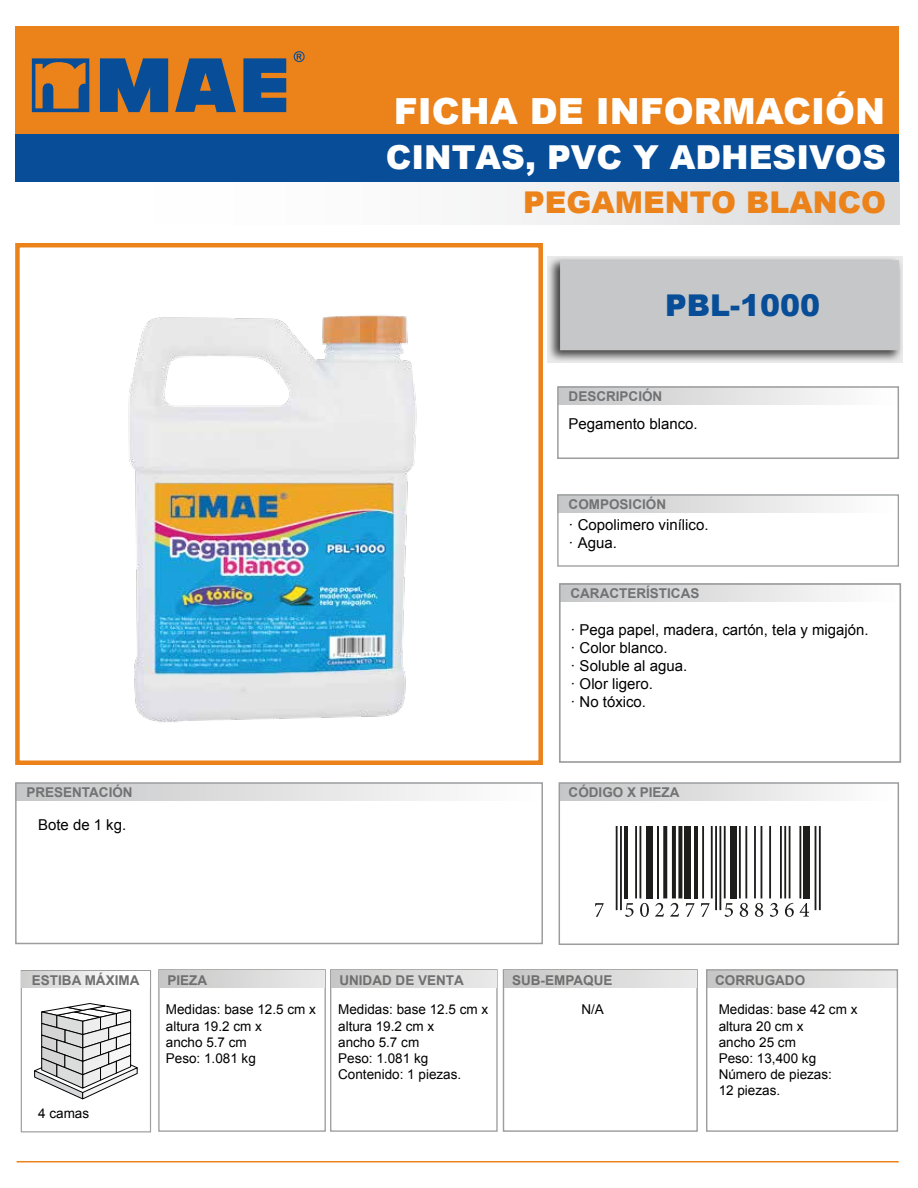
<style>
.page{position:relative;width:918px;height:1188px;background:#fff}
.page>*{position:absolute;margin:0;border:0;box-sizing:border-box;transform-origin:0 0}
.t1{font:900 36px "Arial";color:#fff}
.t2{font:900 33px "Arial";color:#fff}
.t3{font:900 30px "Arial";color:#eb821a}
.t4{font:900 30px "Arial";color:#074d97}
.t5{font:15px/18px "Arial";color:#000}
.t6{font:15px/18px "Arial";color:#010101}
.t7{font:13.5px/16.2px "Arial";color:#000}
.t8{font:700 13.5px "Arial";color:#707273}
.t9{font:700 13.5px "Arial";color:#706f6f}
</style>
<div class="page">
<div style="left:559px;top:784px;width:338px;height:16px;background:linear-gradient(to right,#c6c6c7,#fff)"></div>
<div style="left:15px;top:170px;width:884px;height:54px;background:linear-gradient(to right,#fff,#dddedf)"></div>
<div style="left:15px;top:117px;width:884px;height:64px;background:#074d97"></div>
<div style="left:15px;top:26px;width:884px;height:108px;background:#eb821a"></div>
<hr style="left:17px;top:1161px;width:882px;height:1px;background:#eb821a">
<div style="left:15px;top:243px;width:528px;height:522px;border:4px solid #eb821a"></div>
<svg style="left:548px;top:256px;width:355px;height:107px;background:#b4b4b4"></svg>
<div style="left:560px;top:260px;width:339px;height:90px;background:#c6c7c8"></div>
<div style="left:558px;top:387px;width:340px;height:17px;background:linear-gradient(to right,#c6c6c7,#fffeff)"></div>
<div style="left:558px;top:495px;width:340px;height:17px;background:linear-gradient(to right,#c6c6c7,#fff)"></div>
<div style="left:16px;top:784px;width:526px;height:16px;background:linear-gradient(to right,#c6c6c7,#fff)"></div>
<div style="left:557px;top:386px;width:342px;height:73px;border:2px solid #9b9d9e"></div>
<div style="left:557px;top:494px;width:342px;height:73px;border:1px solid #9b9d9e"></div>
<div style="left:15px;top:782px;width:528px;height:162px;border:2px solid #9b9d9e"></div>
<svg style="left:100px;top:58px;width:68px;height:54px;background:#295583"></svg>
<svg style="left:175px;top:58px;width:61px;height:54px"></svg>
<svg style="left:243px;top:58px;width:43px;height:54px;background:#245386"></svg>
<svg style="left:32px;top:58px;width:57px;height:54px"></svg>
<svg style="left:294px;top:51px;width:11px;height:11px"></svg>
<div style="left:559px;top:782px;width:340px;height:163px;border:2px solid #9b9d9e"></div>
<svg style="left:34px;top:1003px;width:104px;height:96px"></svg>
<div style="left:158px;top:969px;width:168px;height:163px;border:1px solid #9d9d9c"></div>
<div style="left:503px;top:969px;width:195px;height:163px;border:1px solid #9d9d9c"></div>
<div style="left:707px;top:970px;width:190px;height:17px;background:linear-gradient(to right,#c6c6c6,#ebebeb)"></div>
<div style="left:159px;top:970px;width:166px;height:17px;background:linear-gradient(to right,#c6c6c6,#eaeaea)"></div>
<div style="left:504px;top:970px;width:192px;height:17px;background:linear-gradient(to right,#c6c6c6,#eaeaea)"></div>
<div style="left:21px;top:970px;width:130px;height:162px;border:1px solid #9d9d9c"></div>
<div style="left:22px;top:971px;width:128px;height:17px;background:linear-gradient(to right,#d0d0cf,#fff)"></div>
<div style="left:706px;top:969px;width:192px;height:163px;border:1px solid #9d9d9c"></div>
<div style="left:330px;top:969px;width:168px;height:163px;border:1px solid #9d9d9c"></div>
<div style="left:331px;top:970px;width:165px;height:17px;background:linear-gradient(to right,#c7c6c6,#eaeaea)"></div>
<div style="left:560px;top:583px;width:340px;height:18px;background:linear-gradient(to right,#c6c6c7,#fff)"></div>
<div style="left:559px;top:583px;width:342px;height:180px;border:2px solid #9b9d9e"></div>
<img style="left:128px;top:315px;width:289px;height:408px">
<hr style="left:616px;top:826px;width:2px;height:84px;background:#1d1d1b">
<hr style="left:620px;top:826px;width:2px;height:84px;background:#1d1d1b">
<hr style="left:624px;top:826px;width:4px;height:72px;background:#1d1d1b">
<hr style="left:635px;top:826px;width:2px;height:72px;background:#1d1d1b">
<hr style="left:640px;top:826px;width:1px;height:72px;background:#1d1d1b">
<div style="left:646px;top:826px;width:6px;height:72px;background:#1d1d1b"></div>
<hr style="left:657px;top:826px;width:2px;height:72px;background:#1d1d1b">
<svg style="left:663px;top:826px;width:4px;height:72px"></svg>
<svg style="left:672px;top:826px;width:4px;height:72px"></svg>
<svg style="left:678px;top:826px;width:4px;height:72px"></svg>
<div style="left:685px;top:826px;width:6px;height:72px;background:#1d1d1b"></div>
<hr style="left:694px;top:826px;width:4px;height:72px;background:#1d1d1b">
<hr style="left:702px;top:826px;width:2px;height:72px;background:#1d1d1b">
<hr style="left:711px;top:826px;width:2px;height:72px;background:#1d1d1b">
<hr style="left:724px;top:826px;width:2px;height:72px;background:#1d1d1b">
<hr style="left:715px;top:826px;width:2px;height:84px;background:#1d1d1b">
<hr style="left:719px;top:826px;width:2px;height:84px;background:#1d1d1b">
<div style="left:730px;top:826px;width:6px;height:72px;background:#1d1d1b"></div>
<hr style="left:739px;top:826px;width:2px;height:72px;background:#1d1d1b">
<hr style="left:745px;top:826px;width:2px;height:72px;background:#1d1d1b">
<hr style="left:754px;top:826px;width:2px;height:72px;background:#1d1d1b">
<hr style="left:761px;top:826px;width:1px;height:72px;background:#1d1d1b">
<hr style="left:769px;top:826px;width:2px;height:72px;background:#1d1d1b">
<hr style="left:780px;top:826px;width:2px;height:72px;background:#1d1d1b">
<hr style="left:784px;top:826px;width:2px;height:72px;background:#1d1d1b">
<hr style="left:789px;top:826px;width:1px;height:72px;background:#1d1d1b">
<hr style="left:799px;top:826px;width:2px;height:72px;background:#1d1d1b">
<div style="left:804px;top:826px;width:6px;height:72px;background:#1d1d1b"></div>
<hr style="left:815px;top:826px;width:1px;height:84px;background:#1d1d1b">
<hr style="left:819px;top:826px;width:2px;height:84px;background:#1d1d1b">
<svg style="left:595px;top:903px;width:9px;height:14px"></svg>
<svg style="left:625px;top:903px;width:9px;height:14px"></svg>
<svg style="left:640px;top:903px;width:9px;height:14px"></svg>
<svg style="left:655px;top:903px;width:9px;height:14px"></svg>
<svg style="left:670px;top:903px;width:9px;height:14px"></svg>
<svg style="left:686px;top:903px;width:9px;height:14px"></svg>
<svg style="left:701px;top:903px;width:9px;height:14px"></svg>
<svg style="left:725px;top:903px;width:8px;height:14px"></svg>
<svg style="left:740px;top:903px;width:8px;height:14px"></svg>
<svg style="left:755px;top:903px;width:8px;height:14px"></svg>
<svg style="left:770px;top:903px;width:8px;height:14px"></svg>
<svg style="left:785px;top:903px;width:9px;height:14px"></svg>
<svg style="left:800px;top:903px;width:9px;height:14px"></svg>
<h1 class="t1" style="left:394px;top:85px;width:493px">FICHA DE INFORMACIÓN</h1>
<h2 class="t2" style="left:386px;top:133px;width:502px">CINTAS, PVC Y ADHESIVOS</h2>
<h3 class="t3" style="left:523px;top:180px;width:365px">PEGAMENTO BLANCO</h3>
<h3 class="t4" style="left:665px;top:283px;width:157px">PBL-1000</h3>
<p class="t8" style="left:569px;top:387px;width:95px">DESCRIPCIÓN</p>
<p class="t6" style="left:569px;top:415px;width:131px">Pegamento blanco.</p>
<p class="t8" style="left:569px;top:495px;width:99px">COMPOSICIÓN</p>
<p class="t6" style="left:569px;top:516px;width:142px">· Copolimero vinílico. · Agua.</p>
<p class="t8" style="left:571px;top:584px;width:130px">CARACTERÍSTICAS</p>
<p class="t8" style="left:26px;top:783px;width:108px">PRESENTACIÓN</p>
<p class="t5" style="left:38px;top:816px;width:90px">Bote de 1 kg.</p>
<p class="t5" style="left:571px;top:621px;width:300px">· Pega papel, madera, cartón, tela y migajón. · Color blanco.</p>
<p class="t6" style="left:571px;top:657px;width:118px">· Soluble al agua. · Olor ligero.</p>
<p class="t5" style="left:571px;top:693px;width:77px">· No tóxico.</p>
<p class="t8" style="left:569px;top:783px;width:113px">CÓDIGO X PIEZA</p>
<p class="t9" style="left:32px;top:971px;width:109px">ESTIBA MÁXIMA</p>
<p class="t9" style="left:168px;top:971px;width:41px">PIEZA</p>
<p class="t9" style="left:339px;top:971px;width:126px">UNIDAD DE VENTA</p>
<p class="t9" style="left:512px;top:971px;width:102px">SUB-EMPAQUE</p>
<p class="t9" style="left:715px;top:971px;width:91px">CORRUGADO</p>
<p class="t7" style="left:719px;top:1002px;width:140px">Medidas: base 42 cm x altura 20 cm x<br>ancho 25 cm<br>Peso: 13,400 kg<br>Número de piezas:<br>12 piezas.</p>
<p class="t7" style="left:166px;top:1002px;width:152px">Medidas: base 12.5 cm x</p>
<p class="t7" style="left:581px;top:1002px;width:24px">N/A</p>
<p class="t7" style="left:166px;top:1018px;width:98px">altura 19.2 cm x ancho 5.7 cm<br>Peso: 1.081 kg</p>
<p class="t7" style="left:338px;top:1002px;width:152px">Medidas: base 12.5 cm x altura 19.2 cm x<br>ancho 5.7 cm<br>Peso: 1.081 kg<br>Contenido: 1 piezas.</p>
<p class="t7" style="left:38px;top:1105px;width:53px">4 camas</p>
</div>
